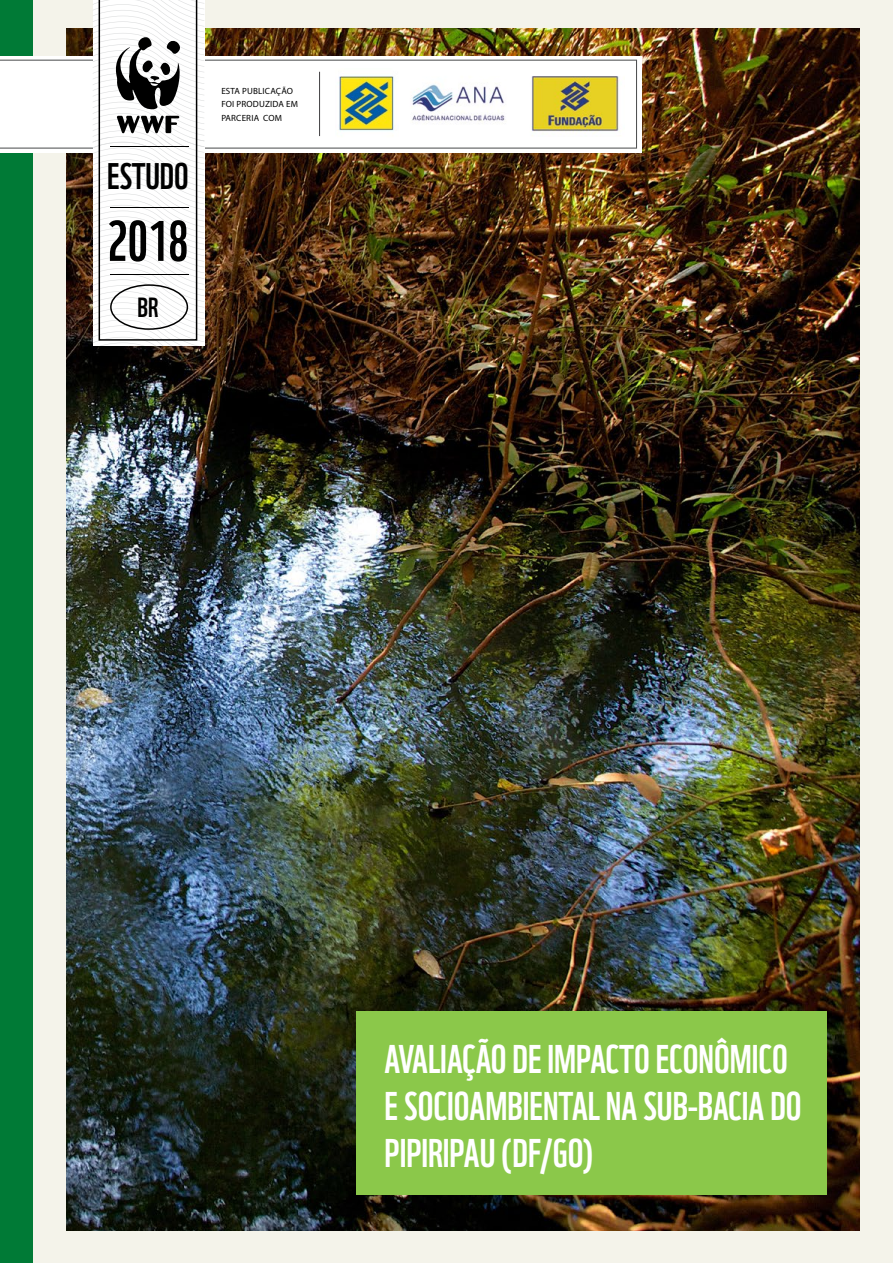
<style>
.page{position:relative;width:893px;height:1263px;background:#fff}
.page>*{position:absolute;margin:0;border:0;box-sizing:border-box;transform-origin:0 0}
.t1{font:55.5px "WWF";color:#000}
.t2{font:39px/46.8px "WWF";color:#fff}
.t3{font:36px "WWF";letter-spacing:-.005em;color:#000}
.t4{font:27px "WWF";color:#000}
.t5{font:9px/13.5px "Myriad Pro";letter-spacing:.02em;color:#000}
</style>
<div class="page">
<div style="left:1px;top:0;width:892px;height:1263px;background:#f4f3ea"></div>
<img style="left:66px;top:28px;width:794px;height:1203px">
<div style="left:0;top:0;width:32px;height:1263px;background:#007a36"></div>
<div style="left:356px;top:1011px;width:471px;height:184px;background:#8bc84a"></div>
<div style="left:0;top:56px;width:641px;height:97px;background:linear-gradient(to bottom,#fff,#fff)"></div>
<div style="left:0;top:60px;width:637px;height:89px;background:#fff"></div>
<hr style="left:319px;top:72px;width:1px;height:64px;background:#414042">
<img style="left:335px;top:68px;width:63px;height:69px">
<img style="left:408px;top:68px;width:216px;height:69px">
<svg style="left:93px;top:0;width:111px;height:346px"></svg>
<div style="left:110px;top:284px;width:78px;height:46px;border:2px solid #000;border-radius:50%"></div>
<p class="t3" style="left:107px;top:148px;width:83px">ESTUDO</p>
<h1 class="t1" style="left:107px;top:198px;width:83px">2018</h1>
<p class="t4" style="left:138px;top:286px;width:22px">BR</p>
<p class="t5" style="left:221px;top:84px;width:78px">ESTA PUBLICAÇÃO<br>FOI PRODUZIDA EM<br>PARCERIA COM</p>
<p class="t2" style="left:385px;top:1032px;width:419px">AVALIAÇÃO DE IMPACTO ECONÔMICO<br>E SOCIOAMBIENTAL NA SUB-BACIA DO<br>PIPIRIPAU (DF/GO)</p>
</div>
